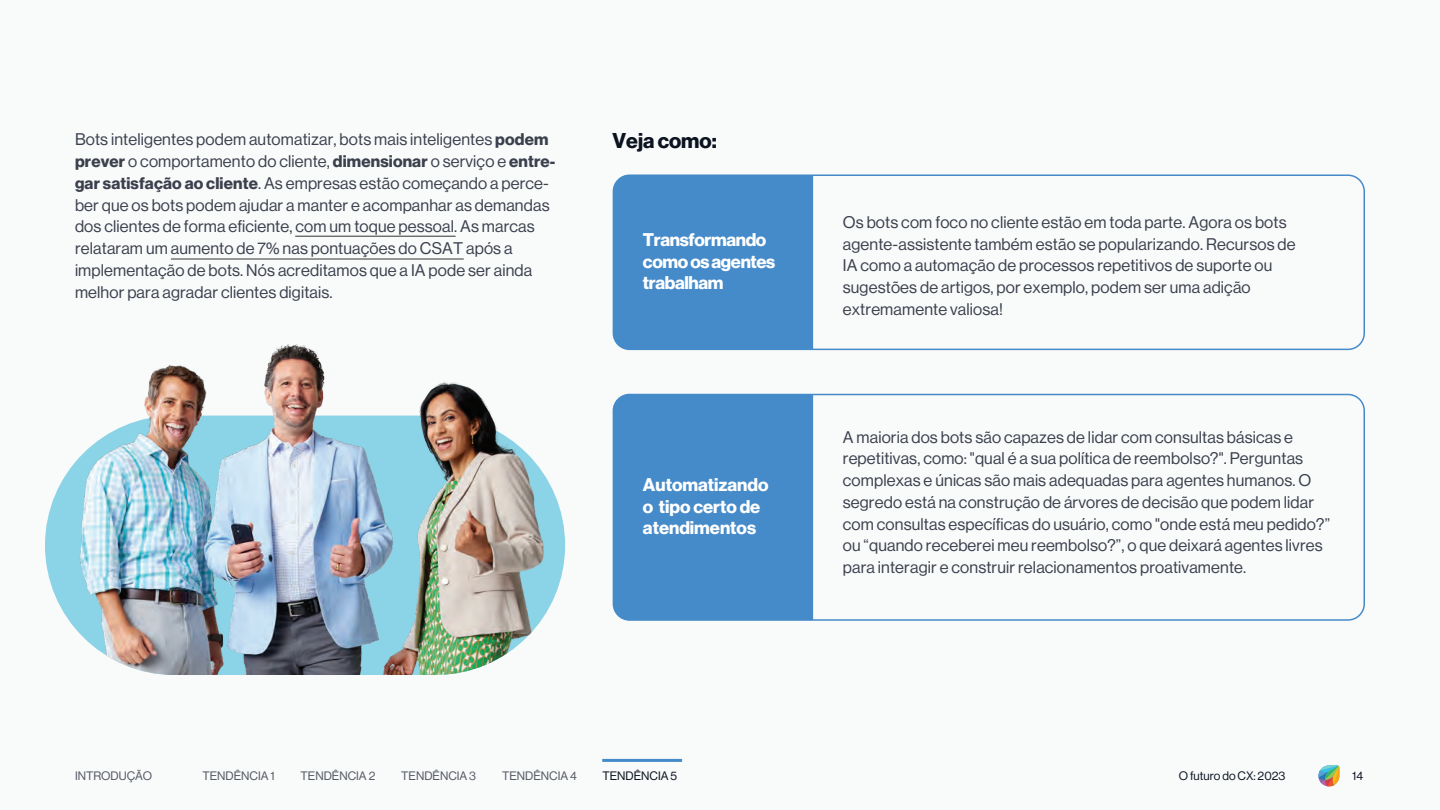
<style>
.page{position:relative;width:1440px;height:810px;background:#f9fafa}
.page>*{position:absolute;margin:0;border:0;box-sizing:border-box;transform-origin:0 0}
.t1{font:700 21px "Neue Haas Display";color:#0b1320}
.t2{font:700 18px/21.6px "Neue Haas Display";color:#fff}
.t3{font:700 18px/21.6px "Neue Haas Display";letter-spacing:-.02em;color:#fff}
.t4{font:16.5px/21.8px "Neue Haas Display";letter-spacing:.01em;color:#3b404d}
.t5{font:12px "Neue Haas Display";color:#545964}
.t6{font:12px "Neue Haas Display";color:#0b1320}
.s1{font-weight:700}
</style>
<div class="page">
<img style="left:45px;top:344px;width:520px;height:331px">
<hr style="left:602px;top:759px;width:80px;height:3px;background:#468bc9">
<svg style="left:1318px;top:765px;width:22px;height:21px"></svg>
<div style="left:613px;top:177px;width:200px;height:173px;background:#468bc9"></div>
<div style="left:613px;top:174px;width:752px;height:176px;border:2px solid #468bc9;border-radius:16px"></div>
<div style="left:613px;top:394px;width:200px;height:225px;background:#468bc9"></div>
<div style="left:613px;top:394px;width:752px;height:227px;border:2px solid #468bc9;border-radius:16px"></div>
<hr style="left:171px;top:259px;width:293px;height:1px;background:#313232">
<hr style="left:295px;top:236px;width:161px;height:1px;background:#313232">
<p class="t4" style="left:75px;top:129px;width:482px">Bots inteligentes podem automatizar, bots mais inteligentes <span class="s1">podem prever</span> o comportamento do cliente, <span class="s1">dimensionar</span> o serviço e <span class="s1">entre&shy;gar satisfação ao cliente</span>. As empresas estão começando a perce&shy;ber que os bots podem ajudar a manter e acompanhar as demandas dos clientes de forma eficiente, com um toque pessoal. As marcas relataram um aumento de 7% nas pontuações do CSAT após a implementação de bots. Nós acreditamos que a IA pode ser ainda melhor para agradar clientes digitais.</p>
<p class="t1" style="left:613px;top:128px;width:106px">Veja como:</p>
<p class="t3" style="left:643px;top:229px;width:134px">Transformando como os agentes trabalham</p>
<p class="t2" style="left:643px;top:474px;width:127px">Automatizando o tipo certo de atendimentos</p>
<p class="t4" style="left:843px;top:211px;width:454px">Os bots com foco no cliente estão em toda parte. Agora os bots agente-assistente também estão se popularizando. Recursos de IA como a automação de processos repetitivos de suporte ou sugestões de artigos, por exemplo, podem ser uma adição extremamente valiosa!</p>
<p class="t4" style="left:843px;top:426px;width:489px">A maioria dos bots são capazes de lidar com consultas básicas e repetitivas, como: "qual é a sua política de reembolso?". Perguntas complexas e únicas são mais adequadas para agentes humanos. O segredo está na construção de árvores de decisão que podem lidar com consultas específicas do usuário, como "onde está meu pedido?” ou “quando receberei meu reembolso?”, o que deixará agentes livres para interagir e construir relacionamentos proativamente.</p>
<p class="t5" style="left:203px;top:769px;width:74px">TENDÊNCIA 1</p>
<p class="t5" style="left:301px;top:769px;width:76px">TENDÊNCIA 2</p>
<p class="t5" style="left:401px;top:769px;width:76px">TENDÊNCIA 3</p>
<p class="t5" style="left:502px;top:769px;width:76px">TENDÊNCIA 4</p>
<p class="t6" style="left:602px;top:769px;width:76px">TENDÊNCIA 5</p>
<p class="t6" style="left:1352px;top:769px;width:12px">14</p>
<p class="t5" style="left:75px;top:769px;width:79px">INTRODUÇÃO</p>
<p class="t6" style="left:1179px;top:769px;width:108px">O futuro do CX: 2023</p>
</div>
